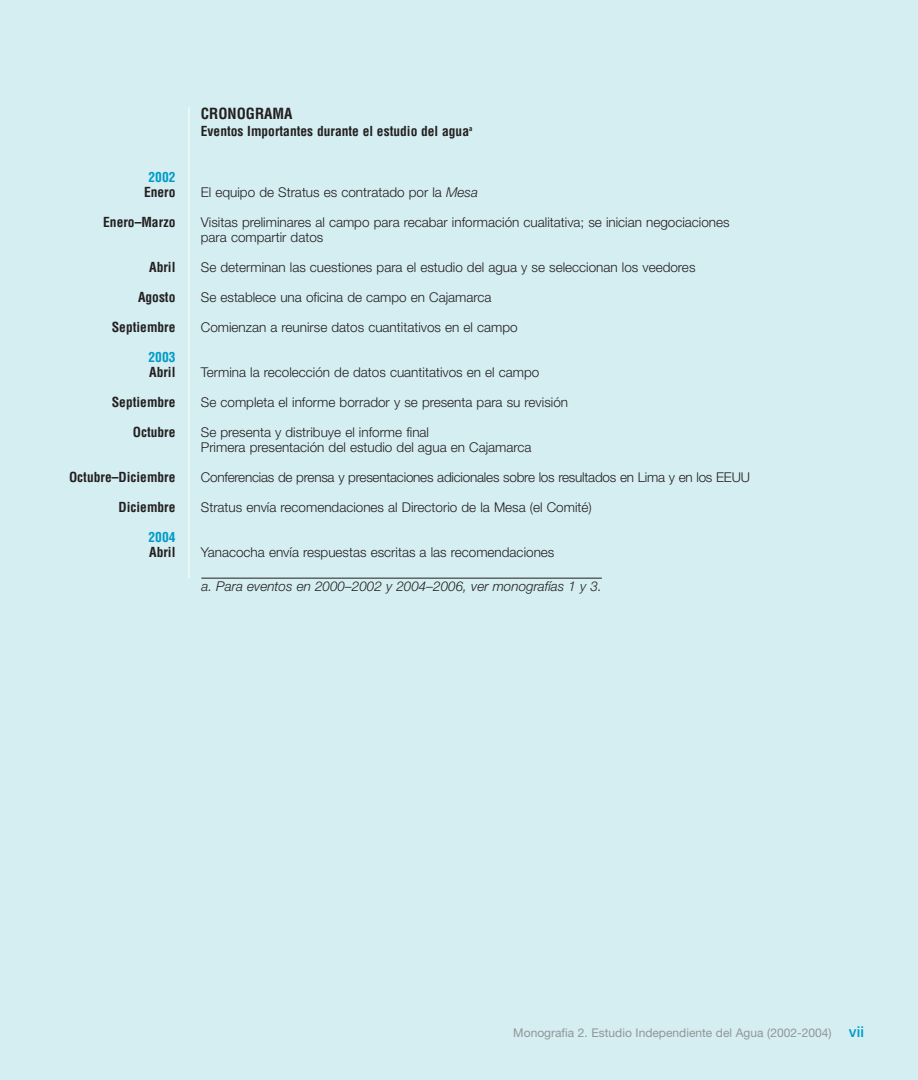
<style>
.page{position:relative;width:918px;height:1080px;background:#d5eef1}
.page>*{position:absolute;margin:0;border:0;box-sizing:border-box;transform-origin:0 0}
.t1{font:700 condensed 15px "Helvetica";color:#231f20}
.t2{font:300 13.5px/15px "Helvetica Neue";color:#231f20}
.t3{font:700 condensed 13.5px "Helvetica";color:#231f20}
.t4{font:italic 300 13.5px "Helvetica Neue";color:#231f20}
.t5{font:700 condensed 13.5px "Helvetica";color:#009bc8}
.t6{font:12px "Helvetica Neue";color:#939598}
.s1{font-style:italic}
.s2{font-weight:500;font-size:15px;color:#009bc8}
</style>
<div class="page">
<hr style="left:189px;top:107px;width:1px;height:472px;background:#fff">
<hr style="left:201px;top:578px;width:401px;height:1px;background:#231f20">
<p class="t1" style="left:201px;top:105px;width:93px">CRONOGRAMA</p>
<p class="t3" style="left:201px;top:124px;width:273px">Eventos Importantes durante el estudio del agua<sup>a</sup></p>
<p class="t5" style="left:148px;top:169px;width:28px">2002</p>
<p class="t3" style="left:144px;top:184px;width:33px">Enero</p>
<p class="t2" style="left:201px;top:186px;width:279px">El equipo de Stratus es contratado por la <span class="s1">Mesa</span></p>
<p class="t3" style="left:103px;top:214px;width:74px">Enero–Marzo</p>
<p class="t2" style="left:201px;top:216px;width:530px">Visitas preliminares al campo para recabar información cualitativa; se inician negociaciones para compartir datos</p>
<p class="t3" style="left:149px;top:259px;width:28px">Abril</p>
<p class="t2" style="left:201px;top:261px;width:496px">Se determinan las cuestiones para el estudio del agua y se seleccionan los veedores</p>
<p class="t3" style="left:138px;top:289px;width:39px">Agosto</p>
<p class="t2" style="left:201px;top:291px;width:292px">Se establece una oficina de campo en Cajamarca</p>
<p class="t3" style="left:112px;top:319px;width:65px">Septiembre</p>
<p class="t2" style="left:201px;top:321px;width:318px">Comienzan a reunirse datos cuantitativos en el campo</p>
<p class="t5" style="left:149px;top:349px;width:28px">2003</p>
<p class="t3" style="left:149px;top:364px;width:28px">Abril</p>
<p class="t2" style="left:201px;top:366px;width:340px">Termina la recolección de datos cuantitativos en el campo</p>
<p class="t3" style="left:112px;top:394px;width:65px">Septiembre</p>
<p class="t2" style="left:201px;top:396px;width:369px">Se completa el informe borrador y se presenta para su revisión</p>
<p class="t3" style="left:133px;top:424px;width:44px">Octubre</p>
<p class="t2" style="left:201px;top:426px;width:332px">Se presenta y distribuye el informe final<br>Primera presentación del estudio del agua en Cajamarca</p>
<p class="t3" style="left:69px;top:469px;width:108px">Octubre–Diciembre</p>
<p class="t2" style="left:201px;top:471px;width:551px">Conferencias de prensa y presentaciones adicionales sobre los resultados en Lima y en los EEUU</p>
<p class="t3" style="left:119px;top:499px;width:58px">Diciembre</p>
<p class="t2" style="left:201px;top:501px;width:392px">Stratus envía recomendaciones al Directorio de la Mesa (el Comité)</p>
<p class="t5" style="left:149px;top:529px;width:28px">2004</p>
<p class="t3" style="left:149px;top:544px;width:28px">Abril</p>
<p class="t2" style="left:201px;top:546px;width:355px">Yanacocha envía respuestas escritas a las recomendaciones</p>
<p class="t4" style="left:201px;top:582px;width:402px">a. Para eventos en 2000–2002 y 2004–2006, ver monografías 1 y 3.</p>
<p class="t6" style="left:513px;top:1028px;width:352px">Monografia 2. Estudio Independiente del Agua (2002-2004) <span class="s2">vii</span></p>
</div>
